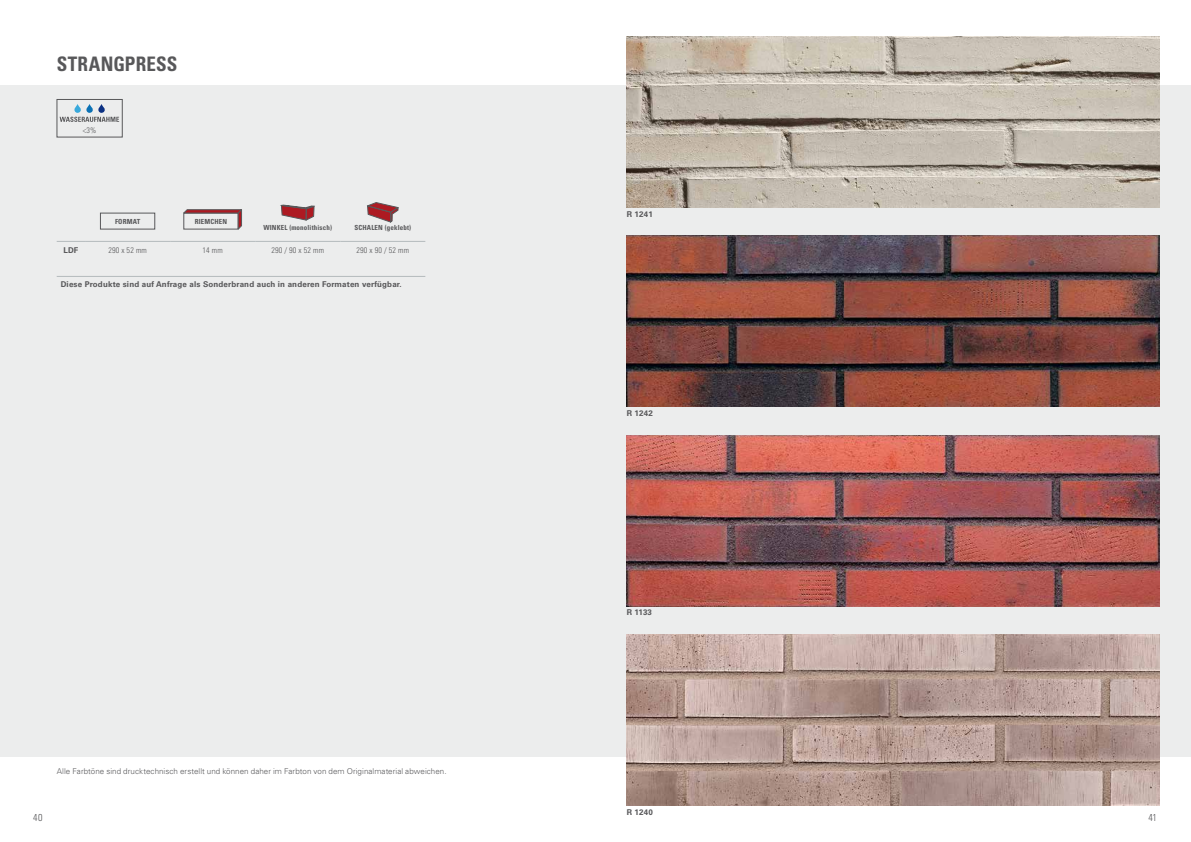
<style>
.page{position:relative;width:1191px;height:842px;background:#fff}
.page>*{position:absolute;margin:0;border:0;box-sizing:border-box;transform-origin:0 0}
.t1{font:700 condensed 20px "Univers LT Std";letter-spacing:.01em;color:#58585a;scale:.95 1}
.t2{font:300 condensed 10px "Univers LT Std";color:#58585a}
.t3{font:700 8px "Univers LT Std";letter-spacing:.02em;color:#58585a}
.t4{font:300 8px "Univers LT Std";letter-spacing:.01em;color:#58585a}
.t5{font:300 condensed 8px "Univers LT Std";letter-spacing:.02em;color:#58585a}
.t6{font:700 condensed 7px "Univers LT Std";letter-spacing:.02em;color:#58585a}
</style>
<div class="page">
<div style="left:0;top:85px;width:1191px;height:672px;background:#eceded"></div>
<svg style="left:57px;top:241px;width:28px;height:1px"></svg>
<hr style="left:85px;top:241px;width:85px;height:1px;background:#b4babd">
<hr style="left:170px;top:241px;width:85px;height:1px;background:#b4babd">
<hr style="left:255px;top:241px;width:85px;height:1px;background:#b4babd">
<hr style="left:340px;top:241px;width:85px;height:1px;background:#b4babd">
<svg style="left:183px;top:209px;width:59px;height:21px"></svg>
<svg style="left:281px;top:204px;width:33px;height:16px"></svg>
<svg style="left:367px;top:202px;width:31px;height:20px"></svg>
<div style="left:57px;top:99px;width:65px;height:38px;border:1px solid #58585a"></div>
<svg style="left:60px;top:104px;width:59px;height:18px"></svg>
<hr style="left:57px;top:276px;width:368px;height:1px;background:#b4babd">
<img style="left:626px;top:634px;width:533px;height:171px">
<img style="left:626px;top:236px;width:533px;height:171px">
<img style="left:626px;top:435px;width:533px;height:171px">
<img style="left:626px;top:37px;width:533px;height:171px">
<h1 class="t1" style="left:57px;top:52px;width:129px">STRANGPRESS</h1>
<p class="t5" style="left:83px;top:125px;width:15px">&lt;3%</p>
<p class="t6" style="left:115px;top:217px;width:27px">FORMAT</p>
<p class="t6" style="left:195px;top:217px;width:34px">RIEMCHEN</p>
<p class="t6" style="left:263px;top:223px;width:70px">WINKEL (monolithisch)</p>
<p class="t6" style="left:354px;top:223px;width:58px">SCHALEN (geklebt)</p>
<p class="t3" style="left:63px;top:246px;width:16px">LDF</p>
<p class="t5" style="left:108px;top:245px;width:40px">290 x 52 mm</p>
<p class="t5" style="left:202px;top:245px;width:22px">14 mm</p>
<p class="t5" style="left:271px;top:245px;width:54px">290 / 90 x 52 mm</p>
<p class="t5" style="left:356px;top:245px;width:54px">290 x 90 / 52 mm</p>
<p class="t3" style="left:61px;top:279px;width:342px">Diese Produkte sind auf Anfrage als Sonderbrand auch in anderen Formaten verfügbar.</p>
<p class="t4" style="left:57px;top:766px;width:391px">Alle Farbtöne sind drucktechnisch erstellt und können daher im Farbton von dem Originalmaterial abweichen.</p>
<p class="t3" style="left:626px;top:210px;width:28px">R 1241</p>
<p class="t3" style="left:626px;top:409px;width:28px">R 1242</p>
<p class="t3" style="left:626px;top:608px;width:27px">R 1133</p>
<p class="t3" style="left:626px;top:807px;width:28px">R 1240</p>
<p class="t2" style="left:33px;top:812px;width:11px">40</p>
<p class="t2" style="left:1148px;top:812px;width:10px">41</p>
</div>
